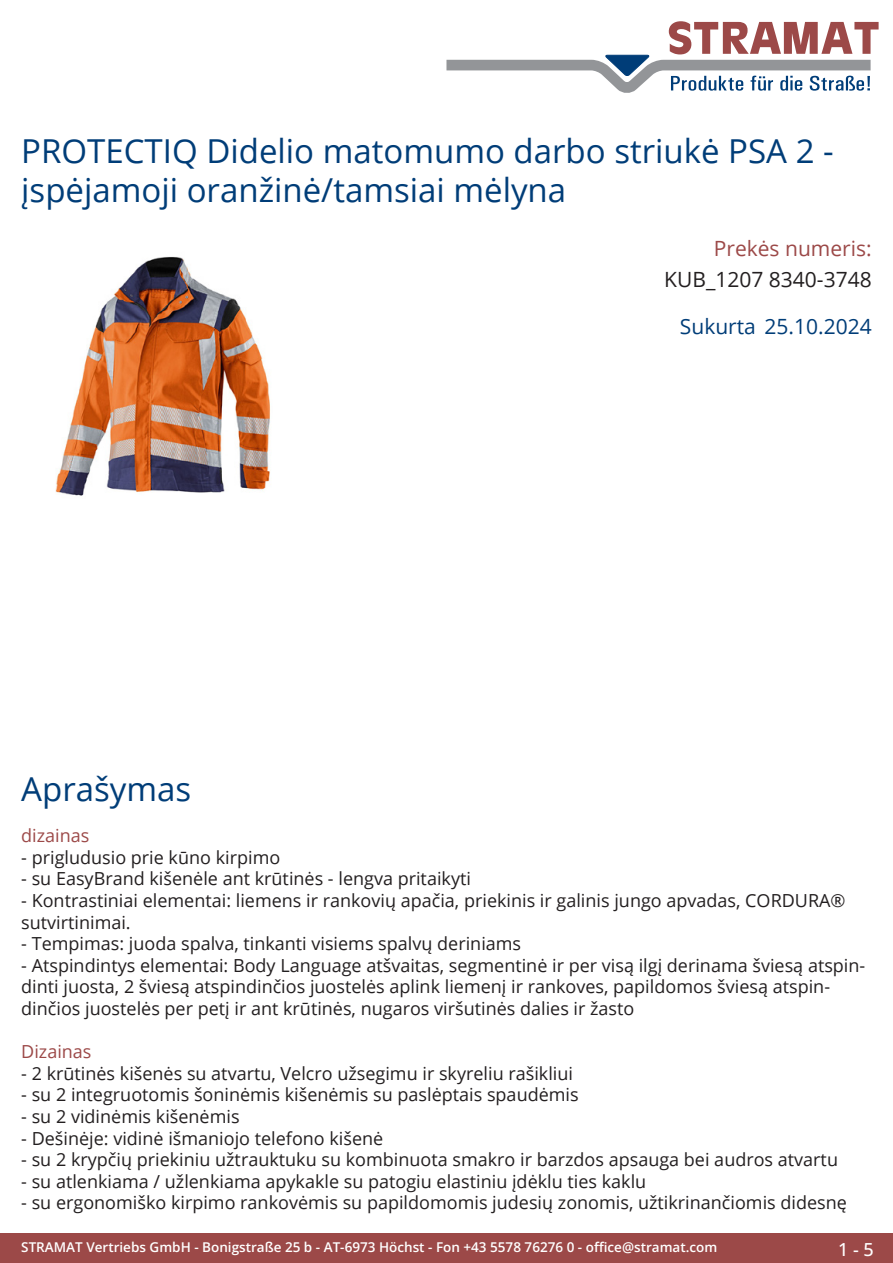
<style>
.page{position:relative;width:893px;height:1263px;background:#fff}
.page>*{position:absolute;margin:0;border:0;box-sizing:border-box;transform-origin:0 0}
.Produkttitel{font:33px/39.6px "Open Sans";color:#003d78}
.TechDaten_Inhalt{font:21px "Open Sans";color:#231f20}
.Erstellungsdatum{font:21px "Open Sans";color:#003d78}
.TechDaten_Überschrif{font:21px "Open Sans";color:#9c4948}
.Beschreibung_Text{font:18px/21.6px "Open Sans";color:#231f20}
.Beschreibung_Text-2{font:18px "Open Sans";color:#9c4948}
.t1{font:500 18px "Open Sans";color:#fff}
.t2{font:600 13.5px "Open Sans";color:#fff}
</style>
<div class="page">
<div style="left:0;top:1233px;width:893px;height:30px;background:#9c4948"></div>
<svg style="left:446px;top:21px;width:433px;height:72px"></svg>
<img style="left:55px;top:257px;width:215px;height:239px">
<p class="Produkttitel" style="left:21px;top:130px;width:814px">PROTECTIQ Didelio matomumo darbo striukė PSA 2 - įspėjamoji oranžinė/tamsiai mėlyna</p>
<p class="TechDaten_Überschrif" style="left:714px;top:234px;width:159px">Prekės numeris:</p>
<p class="TechDaten_Inhalt" style="left:664px;top:265px;width:209px">KUB_1207 8340-3748</p>
<p class="Erstellungsdatum" style="left:680px;top:312px;width:193px">Sukurta 25.10.2024</p>
<p class="Produkttitel" style="left:21px;top:768px;width:172px">Aprašymas</p>
<p class="Beschreibung_Text-2" style="left:21px;top:823px;width:70px">dizainas</p>
<p class="Beschreibung_Text" style="left:21px;top:846px;width:261px">- prigludusio prie kūno kirpimo</p>
<p class="Beschreibung_Text" style="left:21px;top:867px;width:451px">- su EasyBrand kišenėle ant krūtinės - lengva pritaikyti</p>
<p class="Beschreibung_Text" style="left:21px;top:889px;width:826px">- Kontrastiniai elementai: liemens ir rankovių apačia, priekinis ir galinis jungo apvadas, CORDURA® sutvirtinimai.</p>
<p class="Beschreibung_Text" style="left:21px;top:932px;width:501px">- Tempimas: juoda spalva, tinkanti visiems spalvų deriniams</p>
<p class="Beschreibung_Text" style="left:21px;top:954px;width:844px">- Atspindintys elementai: Body Language atšvaitas, segmentinė ir per visą ilgį derinama šviesą atspin&shy;dinti juosta, 2 šviesą atspindinčios juostelės aplink liemenį ir rankoves, papildomos šviesą atspin&shy;dinčios juostelės per petį ir ant krūtinės, nugaros viršutinės dalies ir žasto</p>
<p class="Beschreibung_Text-2" style="left:21px;top:1039px;width:72px">Dizainas</p>
<p class="Beschreibung_Text" style="left:21px;top:1062px;width:553px">- 2 krūtinės kišenės su atvartu, Velcro užsegimu ir skyreliu rašikliui</p>
<p class="Beschreibung_Text" style="left:21px;top:1083px;width:559px">- su 2 integruotomis šoninėmis kišenėmis su paslėptais spaudėmis</p>
<p class="Beschreibung_Text" style="left:21px;top:1105px;width:220px">- su 2 vidinėmis kišenėmis</p>
<p class="Beschreibung_Text" style="left:21px;top:1127px;width:364px">- Dešinėje: vidinė išmaniojo telefono kišenė</p>
<p class="Beschreibung_Text" style="left:21px;top:1148px;width:818px">- su 2 krypčių priekiniu užtrauktuku su kombinuota smakro ir barzdos apsauga bei audros atvartu</p>
<p class="Beschreibung_Text" style="left:21px;top:1170px;width:626px">- su atlenkiama / užlenkiama apykakle su patogiu elastiniu įdėklu ties kaklu</p>
<p class="Beschreibung_Text" style="left:21px;top:1191px;width:827px">- su ergonomiško kirpimo rankovėmis su papildomomis judesių zonomis, užtikrinančiomis didesnę</p>
<p class="t2" style="left:21px;top:1238px;width:698px">STRAMAT Vertriebs GmbH - Bonigstraße 25 b - AT-6973 Höchst - Fon +43 5578 76276 0 - office@stramat.com</p>
<p class="t1" style="left:838px;top:1237px;width:37px">1 - 5</p>
</div>
